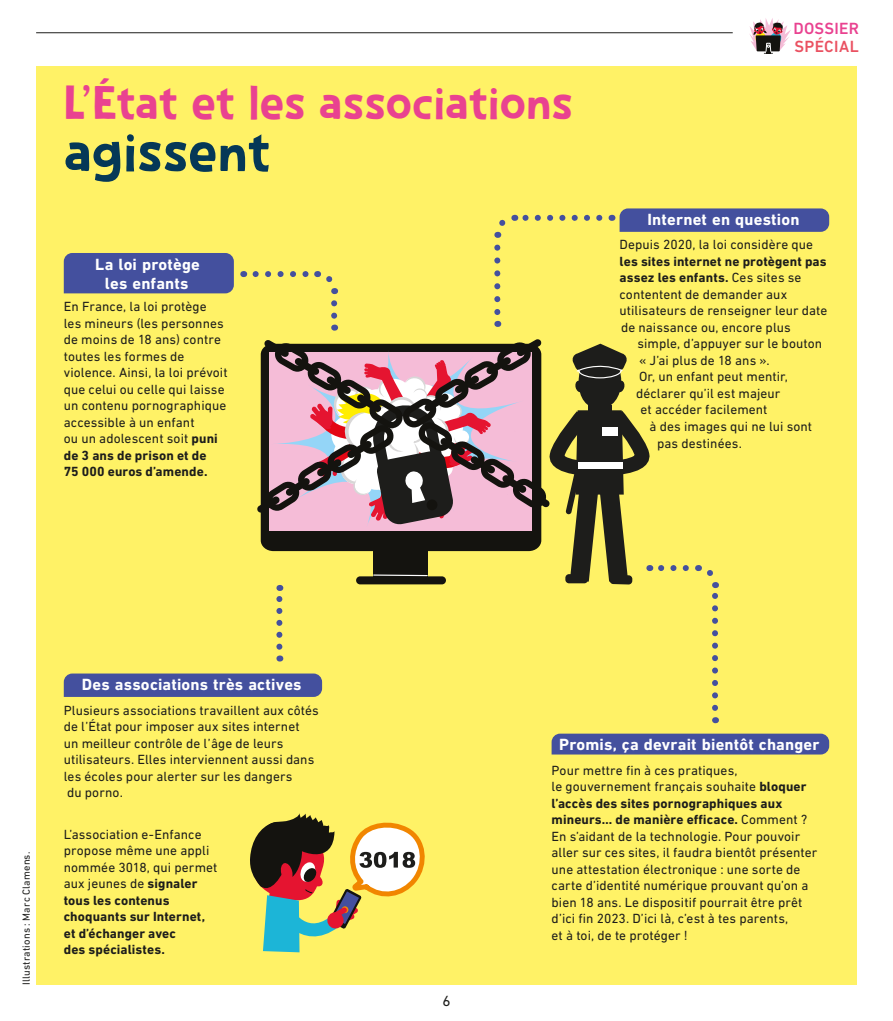
<style>
.page{position:relative;width:893px;height:1021px;background:#fff}
.page>*{position:absolute;margin:0;border:0;box-sizing:border-box;transform-origin:0 0}
.t1{font:57px "Spoonbread";letter-spacing:-.005em;color:#053857}
.t2{font:48px "Spoonbread";letter-spacing:-.005em;color:#e94290}
.t3{font:700 16.5px/19.5px "DIN Next LT Pro";letter-spacing:.01em;color:#fff;text-align:center}
.t4{font:500 16.5px "DIN Next LT Pro";letter-spacing:.01em;color:#e94290}
.t5{font:500 16.5px "DIN Next LT Pro";letter-spacing:.025em;color:#ea5161}
.t6{font:15px "DIN Next LT Pro";color:#1d1d1b}
.t7{font:13.5px/16.5px "DIN Next LT Pro";letter-spacing:.005em;color:#1d1d1b}
.t8{font:700 13.5px/16.5px "DIN Next LT Pro";letter-spacing:.005em;color:#1d1d1b}
.t9{font:10.5px "DIN Next LT Pro";letter-spacing:.015em;color:#1d1d1b}
.s1{font-weight:700}
.s2{font-weight:400}
</style>
<div class="page">
<svg style="left:749px;top:18px;width:42px;height:36px"></svg>
<div style="left:36px;top:66px;width:821px;height:918px;background:#fff266"></div>
<svg style="left:250px;top:813px;width:175px;height:139px"></svg>
<div style="left:64px;top:253px;width:170px;height:40px;background:#44509e"></div>
<svg style="left:620px;top:208px;width:209px;height:24px;background:#4a559c"></svg>
<div style="left:552px;top:733px;width:277px;height:21px;background:#44509e"></div>
<svg style="left:64px;top:673px;width:258px;height:24px;background:#49559c"></svg>
<svg style="left:256px;top:271px;width:53px;height:6px"></svg>
<svg style="left:317px;top:271px;width:21px;height:23px"></svg>
<svg style="left:331px;top:303px;width:6px;height:27px"></svg>
<svg style="left:494px;top:214px;width:105px;height:24px"></svg>
<svg style="left:494px;top:247px;width:6px;height:80px"></svg>
<svg style="left:697px;top:565px;width:21px;height:143px"></svg>
<svg style="left:257px;top:339px;width:429px;height:307px"></svg>
<hr style="left:36px;top:32px;width:697px;height:1px;background:#1d1d1b">
<h2 class="t2" style="left:64px;top:75px;width:511px">L’État et les associations</h2>
<h1 class="t1" style="left:64px;top:119px;width:209px">agissent</h1>
<p class="t3" style="left:95px;top:254px;width:106px">La loi protège les enfants</p>
<p class="t7" style="left:64px;top:298px;width:165px">En France, la loi protège<br>les mineurs (les personnes de moins de 18 ans) contre toutes les formes de violence. Ainsi, la loi prévoit que celui ou celle qui laisse un contenu pornographique accessible à un enfant<br>ou un adolescent soit <span class="s1">puni de 3 ans de prison et de<br>75 000 euros d’amende.</span></p>
<p class="t4" style="left:793px;top:18px;width:67px">DOSSIER</p>
<p class="t5" style="left:794px;top:36px;width:66px">SPÉCIAL</p>
<p class="t3" style="left:647px;top:210px;width:154px">Internet en question</p>
<p class="t7" style="left:620px;top:236px;width:195px">Depuis 2020, la loi considère que</p>
<p class="t7" style="left:620px;top:253px;width:209px"><span class="s1">les sites internet ne protègent pas assez les enfants.</span> Ces sites se contentent de demander aux utilisateurs de renseigner leur date de naissance ou, encore plus</p>
<p class="t7" style="left:638px;top:335px;width:186px">simple, d’appuyer sur le bouton</p>
<p class="t7" style="left:639px;top:352px;width:132px">« J’ai plus de 18 ans ».</p>
<p class="t7" style="left:639px;top:368px;width:150px">Or, un enfant peut mentir,</p>
<p class="t7" style="left:636px;top:385px;width:146px">déclarer qu’il est majeur</p>
<p class="t7" style="left:640px;top:401px;width:128px">et accéder facilement</p>
<p class="t7" style="left:650px;top:418px;width:164px">à des images qui ne lui sont</p>
<p class="t7" style="left:657px;top:434px;width:86px">pas destinées.</p>
<p class="t9" style="left:20px;top:984px;width:135px;rotate:-90deg">Illustrations : Marc Clamens.</p>
<p class="t3" style="left:82px;top:674px;width:221px">Des associations très actives</p>
<p class="t7" style="left:64px;top:701px;width:257px">Plusieurs associations travaillent aux côtés de l’État pour imposer aux sites internet<br>un meilleur contrôle de l’âge de leurs utilisateurs. Elles interviennent aussi dans les écoles pour alerter sur les dangers<br>du porno.</p>
<p class="t8" style="left:64px;top:825px;width:155px"><span class="s2">L’association e-Enfance propose même une appli nommée 3018, qui permet aux jeunes de</span> signaler tous les contenus choquants sur Internet, et d’échanger avec<br>des spécialistes.</p>
<p class="t6" style="left:442px;top:991px;width:10px">6</p>
<p class="t3" style="left:559px;top:734px;width:262px">Promis, ça devrait bientôt changer</p>
<p class="t7" style="left:552px;top:761px;width:267px">Pour mettre fin à ces pratiques,<br>le gouvernement français souhaite <span class="s1">bloquer l’accès des sites pornographiques aux mineurs… de manière efficace.</span> Comment ?<br>En s’aidant de la technologie. Pour pouvoir aller sur ces sites, il faudra bientôt présenter une attestation électronique : une sorte de carte d’identité numérique prouvant qu’on a bien 18 ans. Le dispositif pourrait être prêt d’ici fin 2023. D’ici là, c’est à tes parents,<br>et à toi, de te protéger !</p>
</div>
